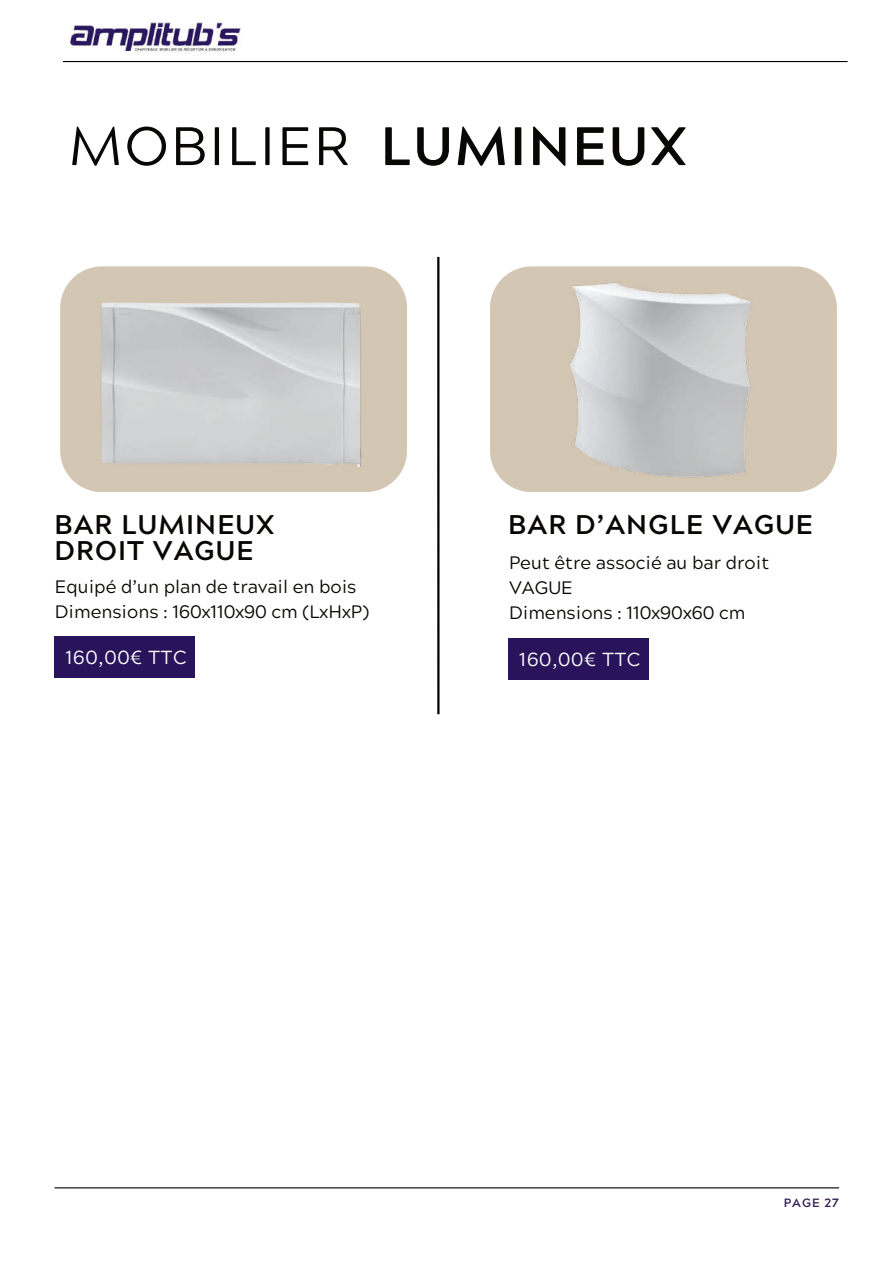
<style>
.page{position:relative;width:894px;height:1264px;background:#fff}
.page>*{position:absolute;margin:0;border:0;box-sizing:border-box;transform-origin:0 0}
.t1{font:54px "Acherus Grotesque";letter-spacing:.04em;color:#080704}
.t2{font:700 27px/25.8px "Acherus Grotesque";letter-spacing:.04em;color:#080704}
.t3{font:18.9px "Acherus Grotesque";letter-spacing:.04em;color:#fff}
.t4{font:18px/24.8px "Acherus Grotesque";color:#080704}
.t5{font:700 12px "Acherus Grotesque";letter-spacing:.08em;color:#341e54}
.s1{font-weight:700}
</style>
<div class="page">
<hr style="left:437px;top:257px;width:2px;height:457px;background:#000">
<svg style="left:60px;top:266px;width:346px;height:226px;background:#d5c9b7"></svg>
<img style="left:85px;top:284px;width:281px;height:182px">
<div style="left:490px;top:266px;width:346px;height:226px;background:#d3c6b3"></div>
<img style="left:564px;top:281px;width:196px;height:197px">
<hr style="left:63px;top:61px;width:784px;height:1px;background:#000">
<hr style="left:55px;top:1187px;width:783px;height:1px;background:#000">
<div style="left:55px;top:636px;width:140px;height:42px;background:#29145b"></div>
<div style="left:508px;top:638px;width:140px;height:42px;background:#29145b"></div>
<img style="left:70px;top:22px;width:171px;height:32px">
<h1 class="t1" style="left:69px;top:101px;width:619px">MOBILIER <span class="s1">LUMINEUX</span></h1>
<h2 class="t2" style="left:55px;top:510px;width:221px">BAR LUMINEUX<br>DROIT VAGUE</h2>
<h2 class="t2" style="left:508px;top:510px;width:306px">BAR D’ANGLE VAGUE</h2>
<p class="t4" style="left:509px;top:549px;width:261px">Peut être associé au bar droit<br>VAGUE<br>Dimensions : 110x90x60 cm</p>
<p class="t4" style="left:55px;top:573px;width:315px">Equipé d’un plan de travail en bois<br>Dimensions : 160x110x90 cm (LxHxP)</p>
<p class="t3" style="left:65px;top:641px;width:123px">160,00€ TTC</p>
<p class="t3" style="left:519px;top:643px;width:123px">160,00€ TTC</p>
<p class="t5" style="left:783px;top:1192px;width:57px">PAGE 27</p>
</div>
